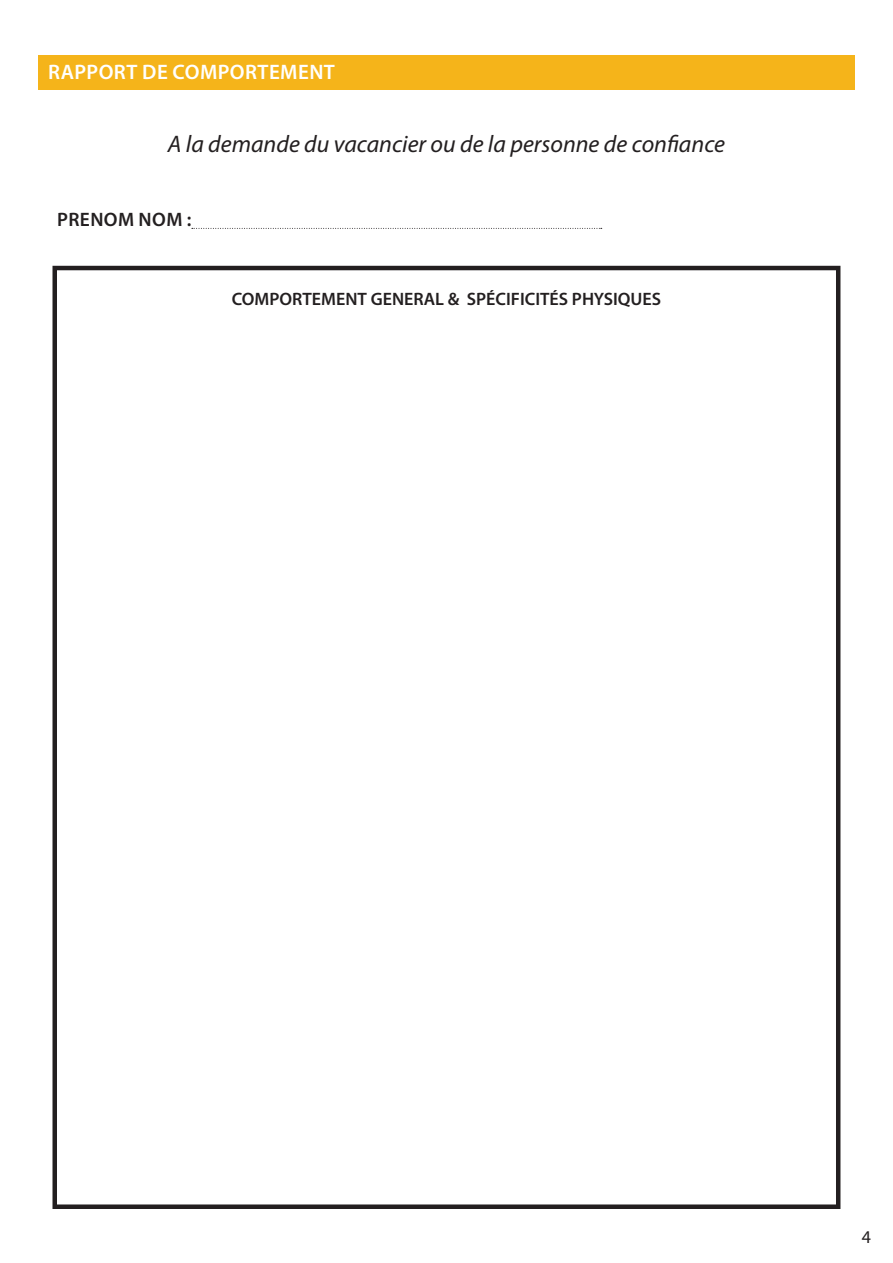
<style>
.page{position:relative;width:893px;height:1263px;background:#fff}
.page>*{position:absolute;margin:0;border:0;box-sizing:border-box;transform-origin:0 0}
.t1{font:italic 24px "Myriad Pro";color:#231f20}
.t2{font:600 21px "Myriad Pro";letter-spacing:.02em;color:#fff}
.t3{font:600 19.5px "Myriad Pro";letter-spacing:.02em;color:#231f20}
.t4{font:600 18px "Myriad Pro";color:#231f20}
.t5{font:18px "Myriad Pro";color:#231f20}
</style>
<div class="page">
<div style="left:38px;top:56px;width:817px;height:34px;background:#f5b41a"></div>
<svg style="left:192px;top:228px;width:410px;height:1px"></svg>
<div style="left:52px;top:266px;width:788px;height:943px;border:4px solid #231f20"></div>
<p class="t2" style="left:48px;top:59px;width:288px">RAPPORT DE COMPORTEMENT</p>
<p class="t1" style="left:168px;top:129px;width:559px">A la demande du vacancier ou de la personne de confiance</p>
<p class="t3" style="left:57px;top:207px;width:136px">PRENOM NOM :</p>
<p class="t4" style="left:232px;top:287px;width:431px">COMPORTEMENT GENERAL &amp; SPÉCIFICITÉS PHYSIQUES</p>
<p class="t5" style="left:862px;top:1226px;width:11px">4</p>
</div>
